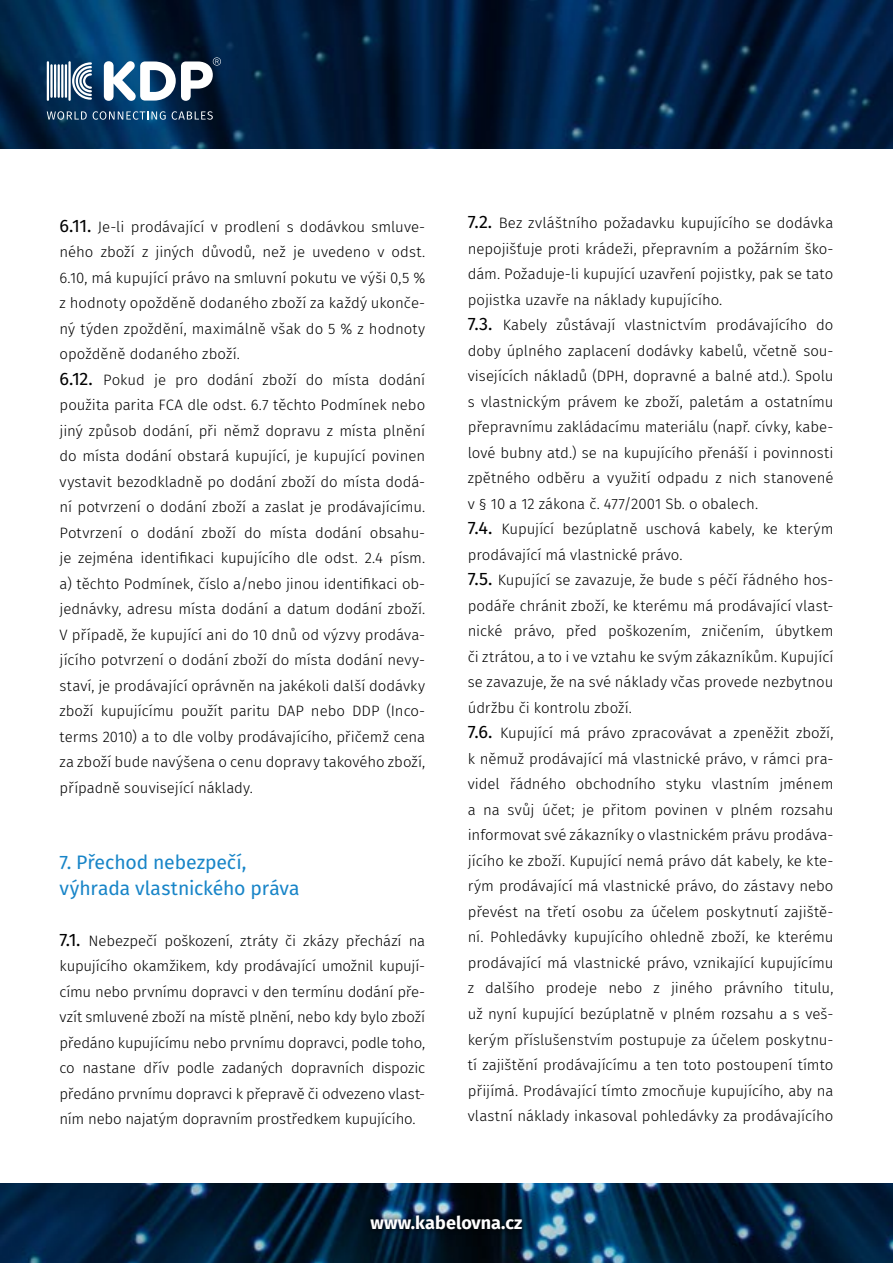
<style>
.page{position:relative;width:893px;height:1263px;background:#fff}
.page>*{position:absolute;margin:0;border:0;box-sizing:border-box;transform-origin:0 0}
.t1{font:19.5px/25.5px "Fira Sans";letter-spacing:-.005em;color:#1885c8}
.t2{font:700 18px "Fira Sans";letter-spacing:.005em;color:#fff}
.t3{font:300 15px/25.5px "Fira Sans";letter-spacing:-.005em;color:#000}
.s1{font-weight:400;font-size:18px}
</style>
<div class="page">
<img style="left:0;top:0;width:893px;height:1263px">
<hr style="left:68px;top:61px;width:3px;height:40px;background:#fff">
<hr style="left:47px;top:61px;width:2px;height:40px;background:#fff">
<hr style="left:50px;top:64px;width:3px;height:34px;background:#fff">
<hr style="left:54px;top:64px;width:2px;height:34px;background:#fff">
<hr style="left:58px;top:64px;width:2px;height:34px;background:#fff">
<hr style="left:61px;top:64px;width:2px;height:34px;background:#fff">
<hr style="left:65px;top:64px;width:2px;height:34px;background:#fff">
<svg style="left:72px;top:62px;width:20px;height:38px"></svg>
<svg style="left:104px;top:57px;width:117px;height:44px"></svg>
<svg style="left:47px;top:111px;width:40px;height:9px"></svg>
<svg style="left:93px;top:111px;width:73px;height:9px"></svg>
<svg style="left:172px;top:111px;width:41px;height:9px"></svg>
<div style="left:365px;top:1210px;width:163px;height:25px;background:#000;opacity:.5"></div>
<div style="left:0;top:149px;width:893px;height:1033px;background:#fff"></div>
<p class="t3" style="left:60px;top:214px;width:367px"><span class="s1">6.11.</span> Je-li prodávající v prodlení s dodávkou smluve&shy;ného zboží z jiných důvodů, než je uvedeno v odst.<br>6.10, má kupující právo na smluvní pokutu ve výši 0,5 % z hodnoty opožděně dodaného zboží za každý ukonče&shy;ný týden zpoždění, maximálně však do 5 % z hodnoty opožděně dodaného zboží.<br><span class="s1">6.12.</span> Pokud je pro dodání zboží do místa dodání použita parita FCA dle odst. 6.7 těchto Podmínek nebo jiný způsob dodání, při němž dopravu z místa plnění do místa dodání obstará kupující, je kupující povinen vystavit bezodkladně po dodání zboží do místa dodá&shy;ní potvrzení o dodání zboží a zaslat je prodávajícímu.<br>Potvrzení o dodání zboží do místa dodání obsahu&shy;je zejména identifikaci kupujícího dle odst. 2.4 písm. a) těchto Podmínek, číslo a/nebo jinou identifikaci ob&shy;jednávky, adresu místa dodání a datum dodání zboží.<br>V případě, že kupující ani do 10 dnů od výzvy prodáva&shy;jícího potvrzení o dodání zboží do místa dodání nevy&shy;staví, je prodávající oprávněn na jakékoli další dodávky zboží kupujícímu použít paritu DAP nebo DDP (Inco&shy;terms 2010) a to dle volby prodávajícího, přičemž cena za zboží bude navýšena o cenu dopravy takového zboží, případně související náklady.</p>
<h1 class="t1" style="left:60px;top:849px;width:242px">7. Přechod nebezpečí, výhrada vlastnického práva</h1>
<p class="t3" style="left:60px;top:928px;width:367px;text-align:justify"><span class="s1">7.1.</span> Nebezpečí poškození, ztráty či zkázy přechází na kupujícího okamžikem, kdy prodávající umožnil kupují&shy;címu nebo prvnímu dopravci v den termínu dodání pře&shy;vzít smluvené zboží na místě plnění, nebo kdy bylo zboží předáno kupujícímu nebo prvnímu dopravci, podle toho, co nastane dřív podle zadaných dopravních dispozic předáno prvnímu dopravci k přepravě či odvezeno vlast&shy;ním nebo najatým dopravním prostředkem kupujícího.</p>
<p class="t3" style="left:468px;top:210px;width:367px"><span class="s1">7.2.</span> Bez zvláštního požadavku kupujícího se dodávka nepojišťuje proti krádeži, přepravním a požárním ško&shy;dám. Požaduje-li kupující uzavření pojistky, pak se tato pojistka uzavře na náklady kupujícího.<br><span class="s1">7.3.</span> Kabely zůstávají vlastnictvím prodávajícího do doby úplného zaplacení dodávky kabelů, včetně sou&shy;visejících nákladů (DPH, dopravné a balné atd.). Spolu s vlastnickým právem ke zboží, paletám a ostatnímu přepravnímu zakládacímu materiálu (např. cívky, kabe&shy;lové bubny atd.) se na kupujícího přenáší i povinnosti zpětného odběru a využití odpadu z nich stanovené v § 10 a 12 zákona č. 477/2001 Sb. o obalech.<br><span class="s1">7.4.</span> Kupující bezúplatně uschová kabely, ke kterým prodávající má vlastnické právo.<br><span class="s1">7.5.</span> Kupující se zavazuje, že bude s péčí řádného hos&shy;podáře chránit zboží, ke kterému má prodávající vlast&shy;nické právo, před poškozením, zničením, úbytkem či ztrátou, a to i ve vztahu ke svým zákazníkům. Kupující se zavazuje, že na své náklady včas provede nezbytnou údržbu či kontrolu zboží.<br><span class="s1">7.6.</span> Kupující má právo zpracovávat a zpeněžit zboží, k němuž prodávající má vlastnické právo, v rámci pra&shy;videl řádného obchodního styku vlastním jménem a na svůj účet; je přitom povinen v plném rozsahu informovat své zákazníky o vlastnickém právu prodáva&shy;jícího ke zboží. Kupující nemá právo dát kabely, ke kte&shy;rým prodávající má vlastnické právo, do zástavy nebo převést na třetí osobu za účelem poskytnutí zajiště&shy;ní. Pohledávky kupujícího ohledně zboží, ke kterému prodávající má vlastnické právo, vznikající kupujícímu z dalšího prodeje nebo z jiného právního titulu, už nyní kupující bezúplatně v plném rozsahu a s veš&shy;kerým příslušenstvím postupuje za účelem poskytnu&shy;tí zajištění prodávajícímu a ten toto postoupení tímto přijímá. Prodávající tímto zmocňuje kupujícího, aby na vlastní náklady inkasoval pohledávky za prodávajícího</p>
<p class="t2" style="left:371px;top:1207px;width:153px">www.kabelovna.cz</p>
</div>
